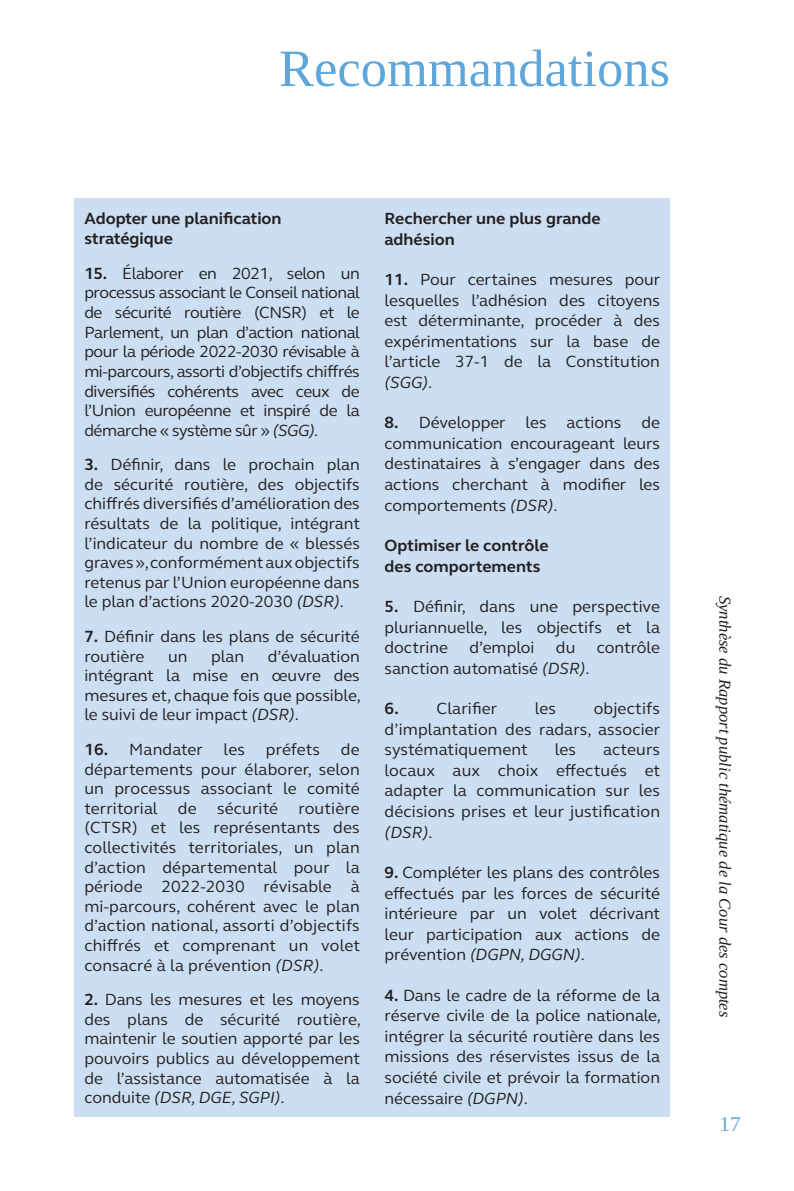
<style>
.page{position:relative;width:794px;height:1191px;background:#fff}
.page>*{position:absolute;margin:0;border:0;box-sizing:border-box;transform-origin:0 0}
.t1{font:52.5px "Liberation Serif";color:#5fa6da}
.t2{font:21px "Liberation Serif";color:#5fa6da}
.Texte{font:16.62px/19.6px "FS Elliot";color:#231f20;text-align:justify}
.Texte-2{font:700 16.62px/20.7px "FS Elliot";color:#231f20}
.t3{font:italic 16.62px "Liberation Serif";color:#231f20}
.s1{font-weight:700}
.s2{font-style:italic}
</style>
<div class="page">
<div style="left:74px;top:198px;width:596px;height:918px;background:#ccdff2"></div>
<h1 class="t1" style="left:279px;top:35px;width:392px">Recommandations</h1>
<p class="Texte-2" style="left:84px;top:208px;width:199px;line-height:19.9px">Adopter une planification stratégique</p>
<p class="Texte" style="left:84px;top:263px;width:277px"><span class="s1">15.</span> Élaborer en 2021, selon un processus associant le Conseil national de sécurité routière (CNSR) et le Parlement, un plan d’action national pour la période 2022-2030 révisable à mi-parcours, assorti d’objectifs chiffrés diversifiés cohérents avec ceux de l’Union européenne et inspiré de la démarche « système sûr » <span class="s2">(SGG)</span>.</p>
<p class="Texte" style="left:84px;top:454px;width:277px"><span class="s1">3.</span> Définir, dans le prochain plan de sécurité routière, des objectifs chiffrés diversifiés d’amélioration des résultats de la politique, intégrant l’indicateur du nombre de « blessés graves », conformément aux objectifs retenus par l’Union européenne dans le plan d’actions 2020-2030 <span class="s2">(DSR)</span>.</p>
<p class="Texte" style="left:84px;top:626px;width:277px"><span class="s1">7.</span> Définir dans les plans de sécurité routière</p>
<p class="Texte" style="left:84px;top:645px;width:278px;text-indent:183px">d’évaluation intégrant la mise en œuvre des mesures et, chaque fois que possible, le suivi de leur impact <span class="s2">(DSR)</span>.</p>
<p class="Texte" style="left:84px;top:739px;width:162px"><span class="s1">16.</span> Mandater les</p>
<p class="Texte" style="left:266px;top:739px;width:56px">préfets</p>
<p class="Texte" style="left:168px;top:645px;width:21px">un</p>
<p class="Texte" style="left:211px;top:645px;width:35px">plan</p>
<p class="Texte" style="left:84px;top:739px;width:277px;text-indent:257px">de départements pour élaborer, selon un processus associant le comité territorial de sécurité routière (CTSR) et les représentants des collectivités territoriales, un plan d’action départemental pour la période 2022-2030 révisable à mi-parcours, cohérent avec le plan d’action national, assorti d’objectifs chiffrés et comprenant un volet consacré à la prévention <span class="s2">(DSR)</span>.</p>
<p class="Texte" style="left:84px;top:989px;width:278px"><span class="s1">2.</span> Dans les mesures et les moyens des plans de sécurité routière, maintenir le soutien apporté par les pouvoirs publics au développement de l’assistance automatisée à la conduite <span class="s2">(DSR, DGE, SGPI)</span>.</p>
<p class="Texte-2" style="left:384px;top:208px;width:218px">Rechercher une plus grande adhésion</p>
<p class="Texte" style="left:384px;top:269px;width:277px;line-height:20.7px"><span class="s1">11.</span> Pour certaines mesures pour lesquelles l’adhésion des citoyens est déterminante, procéder à des expérimentations sur la base de l’article 37-1 de la Constitution <span class="s2">(SGG)</span>.</p>
<p class="Texte" style="left:384px;top:412px;width:277px;line-height:20.7px"><span class="s1">8.</span> Développer les actions de communication encourageant leurs destinataires à s’engager dans des actions cherchant à modifier les comportements <span class="s2">(DSR)</span>.</p>
<p class="Texte-2" style="left:384px;top:535px;width:165px">Optimiser le contrôle des comportements</p>
<p class="Texte" style="left:384px;top:595px;width:277px;line-height:20.7px"><span class="s1">5.</span> Définir, dans une perspective pluriannuelle, les objectifs et la doctrine</p>
<p class="Texte" style="left:469px;top:637px;width:67px">d’emploi</p>
<p class="Texte" style="left:556px;top:637px;width:21px">du</p>
<p class="Texte" style="left:597px;top:637px;width:65px">contrôle</p>
<p class="Texte" style="left:384px;top:658px;width:204px">sanction automatisé <span class="s2">(DSR)</span>.</p>
<p class="Texte" style="left:384px;top:698px;width:114px"><span class="s1">6.</span> Clarifier</p>
<p class="Texte" style="left:535px;top:698px;width:23px">les</p>
<p class="Texte" style="left:384px;top:698px;width:277px;line-height:20.5px;text-indent:209px">objectifs d’implantation des radars, associer systématiquement</p>
<p class="Texte" style="left:555px;top:739px;width:23px">les</p>
<p class="Texte" style="left:384px;top:739px;width:277px;line-height:20.7px;text-indent:219px">acteurs locaux aux choix effectués et adapter la communication sur les décisions prises et leur justification <span class="s2">(DSR)</span>.</p>
<p class="Texte" style="left:384px;top:861px;width:277px;line-height:20.7px"><span class="s1">9.</span> Compléter les plans des contrôles effectués par les forces de sécurité intérieure par un volet décrivant leur participation aux actions de prévention <span class="s2">(DGPN, DGGN)</span>.</p>
<p class="Texte" style="left:384px;top:984px;width:278px;line-height:20.7px"><span class="s1">4.</span> Dans le cadre de la réforme de la réserve civile de la police nationale, intégrer la sécurité routière dans les missions des réservistes issus de la société civile et prévoir la formation nécessaire <span class="s2">(DGPN)</span>.</p>
<p class="t3" style="left:736px;top:595px;width:423px;rotate:90deg">Synthèse du Rapport public thématique de la Cour des comptes</p>
<p class="t2" style="left:719px;top:1110px;width:22px">17</p>
</div>
